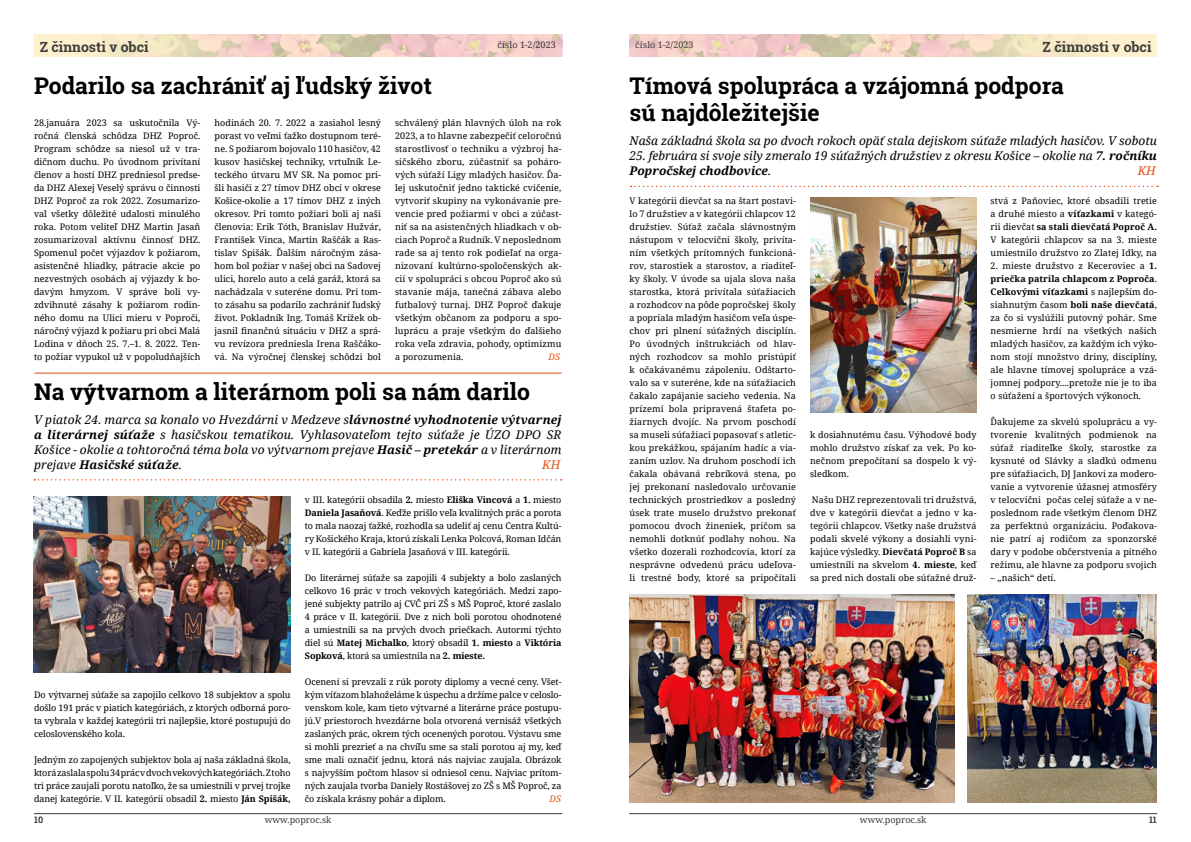
<style>
.page{position:relative;width:1191px;height:842px;background:#fff}
.page>*{position:absolute;margin:0;border:0;box-sizing:border-box;transform-origin:0 0}
.t1{font:700 23px/27.6px "Roboto Slab";color:#000}
.t2{font:700 14px "Roboto Slab";color:#3c3c3b}
.t3{font:italic 12px/15px "Noto Serif";color:#000;text-align:justify}
.t4{font:italic 12px "Noto Serif";color:#e74e0f}
.t5{font:9px/13px "Noto Serif";color:#000;text-align:justify}
.t6{font:9px "Noto Serif";color:#3c3c3b}
.t7{font:700 9px "Roboto Slab";color:#3c3c3b}
.t8{font:italic 9px "Noto Serif";color:#e74e0f}
.s1{font-weight:700}
</style>
<div class="page">
<img style="left:40px;top:34px;width:522px;height:23px">
<img style="left:629px;top:34px;width:522px;height:23px">
<hr style="left:34px;top:373px;width:528px;height:1px;background:#e74e0f">
<hr style="left:34px;top:813px;width:528px;height:1px;background:#3c3c3b">
<hr style="left:629px;top:813px;width:528px;height:1px;background:#3c3c3b">
<img style="left:629px;top:594px;width:325px;height:208px">
<img style="left:810px;top:198px;width:166px;height:214px">
<img style="left:967px;top:594px;width:190px;height:208px">
<img style="left:33px;top:496px;width:258px;height:176px">
<svg style="left:630px;top:186px;width:528px;height:1px"></svg>
<svg style="left:34px;top:479px;width:528px;height:1px"></svg>
<h2 class="t2" style="left:40px;top:37px;width:110px">Z činnosti v obci</h2>
<p class="t6" style="left:635px;top:39px;width:60px">číslo 1-2/2023</p>
<h1 class="t1" style="left:34px;top:71px;width:399px">Podarilo sa zachrániť aj ľudský život</h1>
<h2 class="t2" style="left:1042px;top:37px;width:110px">Z činnosti v obci</h2>
<p class="t6" style="left:497px;top:39px;width:60px">číslo 1-2/2023</p>
<h1 class="t1" style="left:629px;top:71px;width:436px">Tímová spolupráca a vzájomná podpora sú najdôležitejšie</h1>
<h3 class="t3" style="left:629px;top:132px;width:529px">Naša základná škola sa po dvoch rokoch opäť stala dejiskom súťaže mladých hasičov. V sobotu</h3>
<h3 class="t3" style="left:629px;top:147px;width:529px">25. februára si svoje sily zmeralo 19 súťažných družstiev z okresu Košice – okolie na <span class="s1">7. ročníku<br>Popročskej chodbovice</span>.</h3>
<p class="t5" style="left:34px;top:116px;width:168px">28.januára 2023 sa uskutočnila Vý&shy;ročná členská schôdza DHZ Poproč.<br>Program schôdze sa niesol už v tra&shy;dičnom duchu. Po úvodnom privítaní členov a hostí DHZ predniesol predse&shy;da DHZ Alexej Veselý správu o činnosti DHZ Poproč za rok 2022. Zosumarizo&shy;val všetky dôležité udalosti minulého roka. Potom veliteľ DHZ Martin Jasaň zosumarizoval aktívnu činnosť DHZ.<br>Spomenul počet výjazdov k požiarom, asistenčné hliadky, pátracie akcie po nezvestných osobách aj výjazdy k bo&shy;davým hmyzom. V správe boli vy&shy;zdvihnuté zásahy k požiarom rodin&shy;ného domu na Ulici mieru v Poproči, náročný výjazd k požiaru pri obci Malá Lodina v dňoch 25. 7.–1. 8. 2022. Ten&shy;to požiar vypukol už v popoludňajších</p>
<p class="t5" style="left:214px;top:116px;width:168px">hodinách 20. 7. 2022 a zasiahol lesný porast vo veľmi ťažko dostupnom teré&shy;ne. S požiarom bojovalo 110 hasičov, 42 kusov hasičskej techniky, vrtuľník Le&shy;teckého útvaru MV SR. Na pomoc pri&shy;šli hasiči z 27 tímov DHZ obcí v okrese Košice-‑okolie a 17 tímov DHZ z iných okresov. Pri tomto požiari boli aj naši členovia: Erik Tóth, Branislav Hužvár, František Vinca, Martin Raščák a Ras&shy;tislav Spišák. Ďalším náročným zása&shy;hom bol požiar v našej obci na Sadovej ulici, horelo auto a celá garáž, ktorá sa nachádzala v suteréne domu. Pri tom&shy;to zásahu sa podarilo zachrániť ľudský život. Pokladník Ing. Tomáš Krížek ob&shy;jasnil finančnú situáciu v DHZ a sprá&shy;vu revízora predniesla Irena Raščáko&shy;vá. Na výročnej členskej schôdzi bol</p>
<p class="t5" style="left:395px;top:116px;width:168px">schválený plán hlavných úloh na rok 2023, a to hlavne zabezpečiť celoročnú starostlivosť o techniku a výzbroj ha&shy;sičského zboru, zúčastniť sa poháro&shy;vých súťaží Ligy mladých hasičov. Ďa&shy;lej uskutočniť jedno taktické cvičenie, vytvoriť skupiny na vykonávanie pre&shy;vencie pred požiarmi v obci a zúčast&shy;niť sa na asistenčných hliadkach v ob&shy;ciach Poproč a Rudník. V neposlednom rade sa aj tento rok podieľať na orga&shy;nizovaní kultúrno-‑spoločenských ak&shy;cií v spolupráci s obcou Poproč ako sú stavanie mája, tanečná zábava alebo futbalový turnaj. DHZ Poproč ďakuje všetkým občanom za podporu a spo&shy;luprácu a praje všetkým do ďalšieho roka veľa zdravia, pohody, optimizmu a porozumenia.</p>
<h3 class="t4" style="left:1137px;top:162px;width:19px">KH</h3>
<p class="t5" style="left:990px;top:194px;width:168px">stvá z Paňoviec, ktoré obsadili tretie a druhé miesto a <span class="s1">víťazkami</span> v kategó&shy;rii dievčat <span class="s1">sa stali dievčatá Poproč A.<br></span>V kategórii chlapcov sa na 3. mieste umiestnilo družstvo zo Zlatej Idky, na</p>
<p class="t5" style="left:990px;top:259px;width:168px">2. mieste družstvo z Keceroviec a <span class="s1">1. priečka patrila chlapcom z Poproča</span>.<br><span class="s1">Celkovými víťazkami</span> s najlepším do&shy;siahnutým časom <span class="s1">boli naše dievčatá</span>, za čo si vyslúžili putovný pohár. Sme nesmierne hrdí na všetkých našich mladých hasičov, za každým ich výko&shy;nom stojí množstvo driny, disciplíny, ale hlavne tímovej spolupráce a vzá&shy;jomnej podpory....pretože nie je to iba o súťažení a športových výkonoch.</p>
<p class="t5" style="left:990px;top:415px;width:168px">Ďakujeme za skvelú spoluprácu a vy&shy;tvorenie kvalitných podmienok na súťaž riaditeľke školy, starostke za kysnuté od Slávky a sladkú odmenu pre súťažiacich, DJ Jankovi za modero&shy;vanie a vytvorenie úžasnej atmosféry v telocvični počas celej súťaže a v ne&shy;poslednom rade všetkým členom DHZ za perfektnú organizáciu. Poďakova&shy;nie patrí aj rodičom za sponzorské dary v podobe občerstvenia a pitného režimu, ale hlavne za podporu svojich</p>
<p class="t5" style="left:990px;top:571px;width:67px">– „našich“ detí.</p>
<p class="t5" style="left:629px;top:194px;width:168px">V kategórii dievčat sa na štart postavi&shy;lo 7 družstiev a v kategórii chlapcov 12 družstiev. Súťaž začala slávnostným nástupom v telocvični školy, privíta&shy;ním všetkých prítomných funkcioná&shy;rov, starostiek a starostov, a riaditeľ&shy;ky školy. V úvode sa ujala slova naša starostka, ktorá privítala súťažiacich a rozhodcov na pôde popročskej školy a popriala mladým hasičom veľa úspe&shy;chov pri plnení súťažných disciplín.<br>Po úvodných inštrukciách od hlav&shy;ných rozhodcov sa mohlo pristúpiť k očakávanému zápoleniu. Odštarto&shy;valo sa v suteréne, kde na súťažiacich čakalo zapájanie sacieho vedenia. Na prízemí bola pripravená štafeta po&shy;žiarnych dvojíc. Na prvom poschodí sa museli súťažiaci popasovať s atletic&shy;kou prekážkou, spájaním hadíc a via&shy;zaním uzlov. Na druhom poschodí ich čakala obávaná rebríková stena, po jej prekonaní nasledovalo určovanie technických prostriedkov a posledný úsek trate muselo družstvo prekonať pomocou dvoch žineniek, pričom sa nemohli dotknúť podlahy nohou. Na všetko dozerali rozhodcovia, ktorí za nesprávne odvedenú prácu udeľova&shy;li trestné body, ktoré sa pripočítali</p>
<p class="t8" style="left:548px;top:351px;width:13px">DS</p>
<h1 class="t1" style="left:34px;top:378px;width:497px">Na výtvarnom a literárnom poli sa nám darilo</h1>
<p class="t3" style="left:34px;top:412px;width:529px">V piatok 24. marca sa konalo vo Hvezdárni v Medzeve s<span class="s1">lávnostné vyhodnotenie výtvarnej a literárnej súťaže</span> s hasičskou tematikou. Vyhlasovateľom tejto súťaže je ÚZO DPO SR Košice - okolie a tohtoročná téma bola vo výtvarnom prejave <span class="s1">Hasič – pretekár</span> a v literárnom prejave <span class="s1">Hasičské súťaže</span>.</p>
<p class="t5" style="left:810px;top:428px;width:168px">k dosiahnutému času. Výhodové body mohlo družstvo získať za vek. Po ko&shy;nečnom prepočítaní sa dospelo k vý&shy;sledkom.</p>
<p class="t5" style="left:810px;top:493px;width:168px">Našu DHZ reprezentovali tri družstvá, dve v kategórii dievčat a jedno v ka&shy;tegórii chlapcov. Všetky naše družstvá podali skvelé výkony a dosiahli vyni&shy;kajúce výsledky. <span class="s1">Dievčatá Poproč B</span> sa umiestnili na skvelom <span class="s1">4. mieste</span>, keď sa pred nich dostali obe súťažné druž-</p>
<h3 class="t4" style="left:542px;top:456px;width:20px">KH</h3>
<p class="t5" style="left:305px;top:493px;width:258px">v III. kategórii obsadila <span class="s1">2.</span> miesto <span class="s1">Eliška Vincová</span> a <span class="s1">1.</span> miesto <span class="s1">Daniela Jasaňová</span>. Keďže prišlo veľa kvalitných prác a porota to mala naozaj ťažké, rozhodla sa udeliť aj cenu Centra Kultú&shy;ry Košického Kraja, ktorú získali Lenka Polcová, Roman Idčán v II. kategórii a Gabriela Jasaňová v III. kategórii.</p>
<p class="t5" style="left:305px;top:571px;width:258px">Do literárnej súťaže sa zapojili 4 subjekty a bolo zaslaných celkovo 16 prác v troch vekových kategóriách. Medzi zapo&shy;jené subjekty patrilo aj CVČ pri ZŠ s MŠ Poproč, ktoré zaslalo 4 práce v II. kategórii. Dve z nich boli porotou ohodnotené a umiestnili sa na prvých dvoch priečkach. Autormi týchto diel sú <span class="s1">Matej Michalko</span>, ktorý obsadil <span class="s1">1. miesto</span> a <span class="s1">Viktória Sopková</span>, ktorá sa umiestnila na <span class="s1">2. mieste.</span></p>
<p class="t5" style="left:305px;top:675px;width:258px">Ocenení si prevzali z rúk poroty diplomy a vecné ceny. Všet&shy;kým víťazom blahoželáme k úspechu a držíme palce v celoslo&shy;venskom kole, kam tieto výtvarné a literárne práce postupu&shy;jú.V priestoroch hvezdárne bola otvorená vernisáž všetkých zaslaných prác, okrem tých ocenených porotou. Výstavu sme si mohli prezrieť a na chvíľu sme sa stali porotou aj my, keď sme mali označiť jednu, ktorá nás najviac zaujala. Obrázok s najvyšším počtom hlasov si odniesol cenu. Najviac prítom&shy;ných zaujala tvorba Daniely Rostášovej zo ZŠ s MŠ Poproč, za čo získala krásny pohár a diplom.</p>
<p class="t5" style="left:34px;top:688px;width:258px">Do výtvarnej súťaže sa zapojilo celkovo 18 subjektov a spolu došlo 191 prác v piatich kategóriách, z ktorých odborná poro&shy;ta vybrala v každej kategórii tri najlepšie, ktoré postupujú do celoslovenského kola.</p>
<p class="t5" style="left:34px;top:753px;width:258px">Jedným zo zapojených subjektov bola aj naša základná škola, ktorá zaslala spolu 34 prác vdvoch vekových kategóriách. Ztoho tri práce zaujali porotu natoľko, že sa umiestnili v prvej trojke danej kategórie. V II. kategórii obsadil <span class="s1">2.</span> miesto <span class="s1">Ján Spišák,</span></p>
<p class="t8" style="left:549px;top:793px;width:13px">DS</p>
<p class="t7" style="left:34px;top:814px;width:11px">10</p>
<p class="t6" style="left:265px;top:814px;width:68px">www.poproc.sk</p>
<p class="t6" style="left:860px;top:814px;width:68px">www.poproc.sk</p>
<p class="t7" style="left:1149px;top:814px;width:9px">11</p>
</div>
